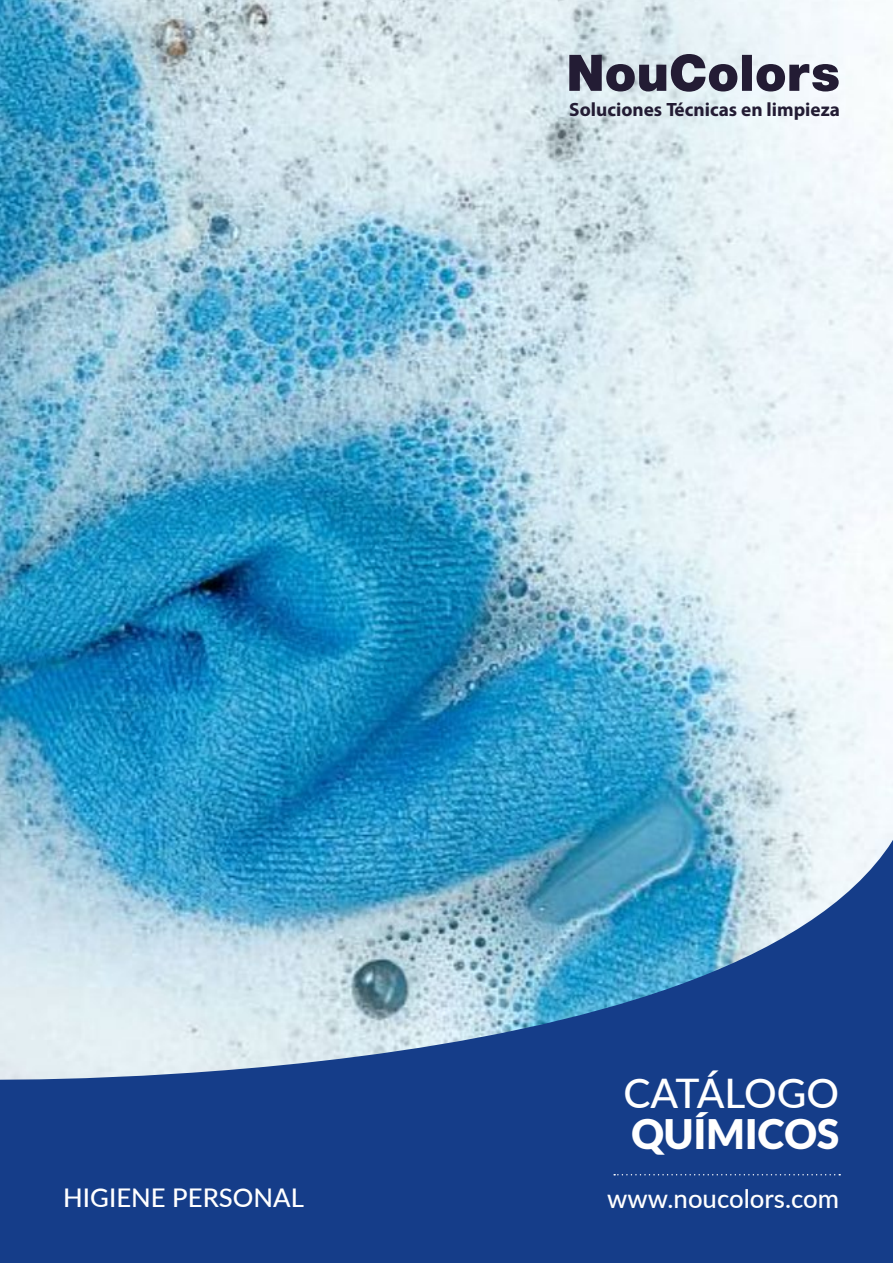
<style>
.page{position:relative;width:893px;height:1263px;background:#fff}
.page>*{position:absolute;margin:0;border:0;box-sizing:border-box;transform-origin:0 0}
.t1{font:500 40.65px "Lato";color:#fff}
.t2{font:900 40.65px "Lato";color:#fff}
.t3{font:500 25.8px "Lato";color:#fff}
.t4{font:700 19.35px "Myriad Pro";color:#231c34}
</style>
<div class="page">
<img style="left:0;top:0;width:893px;height:816px">
<svg style="left:0;top:816px;width:893px;height:447px;background:#4d7bae"></svg>
<svg style="left:614px;top:1174px;width:226px;height:1px"></svg>
<svg style="left:569px;top:54px;width:270px;height:38px;background:#838493"></svg>
<p class="t4" style="left:569px;top:102px;width:272px">Soluciones Técnicas en limpieza</p>
<p class="t3" style="left:63px;top:1178px;width:242px">HIGIENE PERSONAL</p>
<h1 class="t1" style="left:623px;top:1070px;width:217px">CATÁLOGO</h1>
<h1 class="t2" style="left:631px;top:1113px;width:209px">QUÍMICOS</h1>
<p class="t3" style="left:607px;top:1184px;width:233px">www.noucolors.com</p>
</div>
